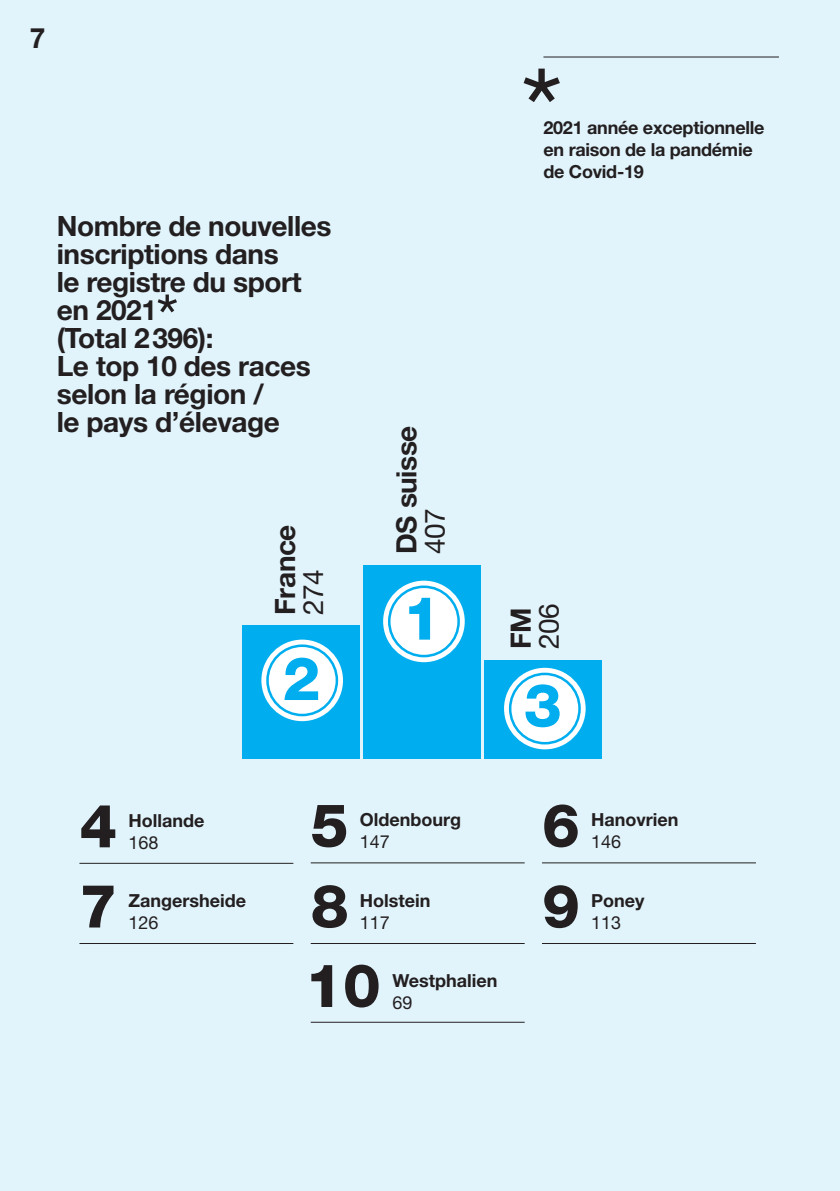
<style>
.page{position:relative;width:840px;height:1191px;background:#fff}
.page>*{position:absolute;margin:0;border:0;box-sizing:border-box;transform-origin:0 0}
.t1{font:119.4px "Helvetica Neue LT Pro";color:#231f20}
.t2{font:63.8px "Helvetica Neue LT Pro";color:#231f20}
.t3{font:800 60px/80.8px "Helvetica Neue LT Pro";color:#231f20}
.t4{font:800 60px "Helvetica Neue LT Pro";color:#00aeef}
.t5{font:700 28px/28px "Helvetica Neue LT Pro";letter-spacing:-.015em;color:#231f20}
.t6{font:28px "Helvetica Neue LT Pro";letter-spacing:-.015em;color:#231f20}
.t7{font:700 18px/22px "Helvetica Neue LT Pro";color:#231f20}
.t8{font:18px "Helvetica Neue LT Pro";color:#231f20}
</style>
<div class="page">
<div style="left:0;top:0;width:839px;height:1191px;background:#e1f4fc"></div>
<hr style="left:79px;top:863px;width:214px;height:1px;background:#231f20">
<hr style="left:310px;top:943px;width:214px;height:1px;background:#231f20">
<hr style="left:310px;top:1022px;width:214px;height:1px;background:#231f20">
<hr style="left:79px;top:943px;width:214px;height:1px;background:#231f20">
<hr style="left:541px;top:862px;width:214px;height:1px;background:#231f20">
<hr style="left:310px;top:862px;width:214px;height:1px;background:#231f20">
<hr style="left:541px;top:943px;width:214px;height:1px;background:#231f20">
<div style="left:363px;top:565px;width:117px;height:193px;background:#00aeef"></div>
<div style="left:242px;top:625px;width:117px;height:133px;background:#00aeef"></div>
<div style="left:484px;top:660px;width:117px;height:98px;background:#00aeef"></div>
<div style="left:383px;top:580px;width:81px;height:82px;background:#fff;border-radius:50%"></div>
<div style="left:388px;top:585px;width:71px;height:72px;border:3px solid #00aeef;border-radius:50%"></div>
<div style="left:261px;top:639px;width:82px;height:82px;background:#fff;border-radius:50%"></div>
<div style="left:266px;top:644px;width:72px;height:72px;border:3px solid #00aeef;border-radius:50%"></div>
<div style="left:503px;top:668px;width:82px;height:81px;background:#fff;border-radius:50%"></div>
<div style="left:508px;top:672px;width:72px;height:72px;border:3px solid #00aeef;border-radius:50%"></div>
<hr style="left:543px;top:57px;width:235px;height:1px;background:#231f20">
<p class="t5" style="left:30px;top:24px;width:17px">7</p>
<p class="t5" style="left:57px;top:211px;width:276px">Nombre de nouvelles inscriptions dans<br>le registre du sport en 2021<br>(Total 2396):<br>Le top 10 des races selon la région /<br>le pays d’élevage</p>
<h2 class="t2" style="left:156px;top:278px;width:24px">*</h2>
<p class="t5" style="left:270px;top:615px;width:92px;rotate:-90deg">France</p>
<p class="t6" style="left:296px;top:615px;width:47px;rotate:-90deg">274</p>
<h3 class="t4" style="left:282px;top:643px;width:39px">2</h3>
<p class="t5" style="left:392px;top:554px;width:130px;rotate:-90deg">DS suisse</p>
<p class="t6" style="left:417px;top:554px;width:47px;rotate:-90deg">407</p>
<h3 class="t4" style="left:402px;top:582px;width:39px">1</h3>
<h1 class="t1" style="left:520px;top:38px;width:44px">*</h1>
<p class="t7" style="left:543px;top:116px;width:222px">2021 année exceptionnelle en raison de la pandémie de Covid-19</p>
<p class="t5" style="left:506px;top:649px;width:43px;rotate:-90deg">FM</p>
<p class="t6" style="left:531px;top:649px;width:47px;rotate:-90deg">206</p>
<h3 class="t4" style="left:523px;top:670px;width:39px">3</h3>
<h3 class="t3" style="left:79px;top:785px;width:39px">4</h3>
<p class="t7" style="left:128px;top:809px;width:77px">Hollande</p>
<p class="t8" style="left:128px;top:831px;width:32px">168</p>
<h3 class="t3" style="left:79px;top:865px;width:39px">7</h3>
<p class="t7" style="left:128px;top:889px;width:119px">Zangersheide</p>
<p class="t8" style="left:128px;top:911px;width:32px">126</p>
<h3 class="t3" style="left:310px;top:785px;width:39px">5</h3>
<p class="t7" style="left:359px;top:808px;width:103px">Oldenbourg</p>
<p class="t8" style="left:359px;top:831px;width:32px">147</p>
<h3 class="t3" style="left:310px;top:865px;width:39px">8</h3>
<p class="t7" style="left:359px;top:889px;width:72px">Holstein</p>
<p class="t8" style="left:359px;top:911px;width:32px">117</p>
<h3 class="t3" style="left:305px;top:945px;width:77px">10</h3>
<p class="t7" style="left:392px;top:968px;width:106px">Westphalien</p>
<p class="t8" style="left:392px;top:991px;width:22px">69</p>
<h3 class="t3" style="left:541px;top:785px;width:39px">6<br>9</h3>
<p class="t7" style="left:590px;top:808px;width:89px">Hanovrien</p>
<p class="t8" style="left:590px;top:831px;width:32px">146</p>
<p class="t7" style="left:590px;top:889px;width:55px">Poney</p>
<p class="t8" style="left:590px;top:911px;width:32px">113</p>
</div>
